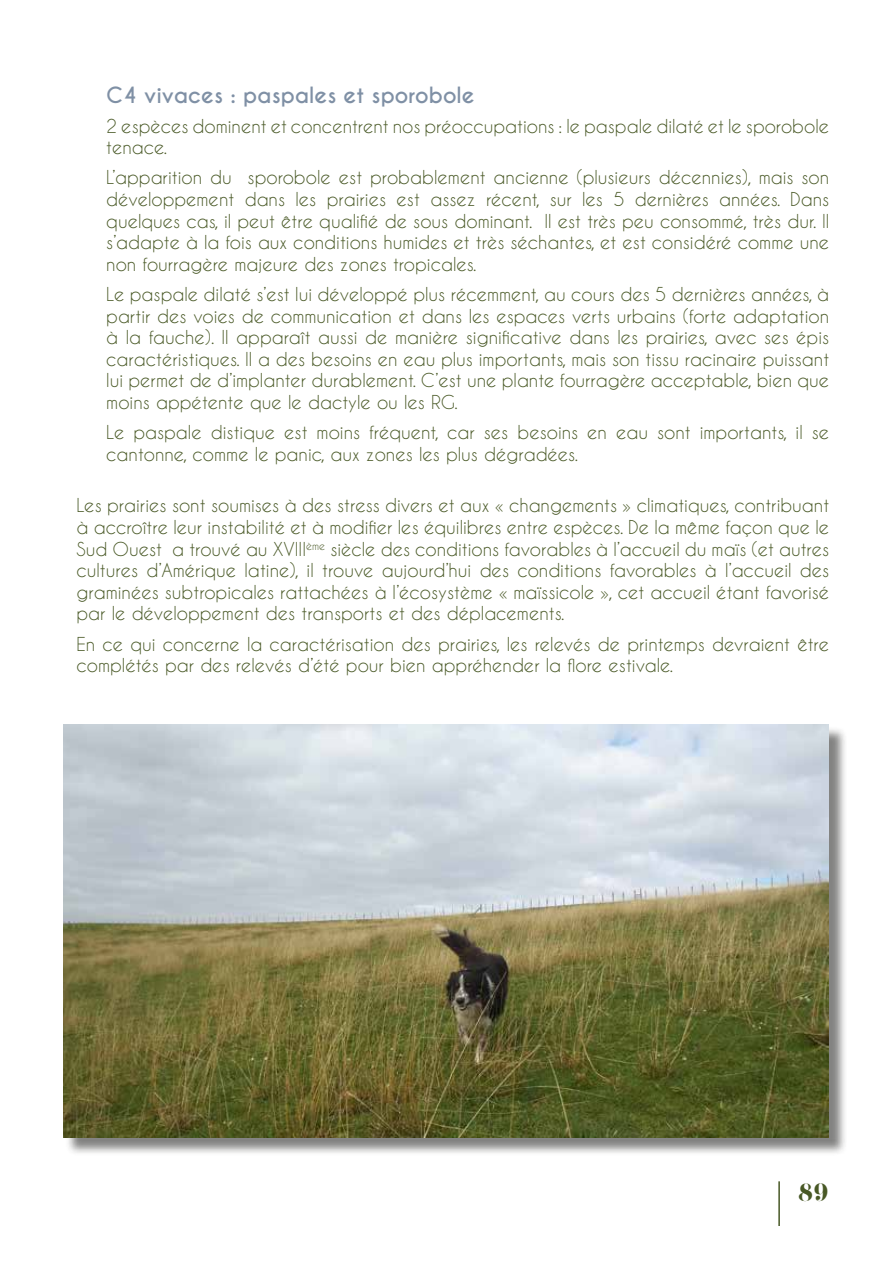
<style>
.page{position:relative;width:893px;height:1263px;background:#fff}
.page>*{position:absolute;margin:0;border:0;box-sizing:border-box;transform-origin:0 0}
.t1{font:24px "Pistilli";color:#485825}
.t2{font:700 21px "Caviar Dreams";color:#7f90a5}
.t3{font:18px/21.6px "Caviar Dreams";color:#485825}
</style>
<div class="page">
<hr style="left:778px;top:1181px;width:2px;height:45px;background:#485825">
<div style="left:65px;top:726px;width:782px;height:430px;background:#1d1d1b;opacity:.55"></div>
<img style="left:63px;top:724px;width:765px;height:413px">
<p class="t2" style="left:106px;top:82px;width:370px">C4 vivaces : paspales et sporobole</p>
<p class="t3" style="left:106px;top:115px;width:724px">2 espèces dominent et concentrent nos préoccupations : le paspale dilaté et le sporobole tenace.</p>
<p class="t3" style="left:106px;top:167px;width:724px;text-align:justify">L’apparition du sporobole est probablement ancienne (plusieurs décennies), mais son développement dans les prairies est assez récent, sur les 5 dernières années. Dans quelques cas, il peut être qualifié de sous dominant. Il est très peu consommé, très dur. Il s’adapte à la fois aux conditions humides et très séchantes, et est considéré comme une non fourragère majeure des zones tropicales.</p>
<p class="t3" style="left:106px;top:283px;width:724px;text-align:justify">Le paspale dilaté s’est lui développé plus récemment, au cours des 5 dernières années, à partir des voies de communication et dans les espaces verts urbains (forte adaptation à la fauche). Il apparaît aussi de manière significative dans les prairies, avec ses épis caractéristiques. Il a des besoins en eau plus importants, mais son tissu racinaire puissant lui permet de d’implanter durablement. C’est une plante fourragère acceptable, bien que moins appétente que le dactyle ou les RG.</p>
<p class="t3" style="left:106px;top:421px;width:724px">Le paspale distique est moins fréquent, car ses besoins en eau sont importants, il se cantonne, comme le panic, aux zones les plus dégradées.</p>
<p class="t3" style="left:77px;top:494px;width:754px;text-align:justify">Les prairies sont soumises à des stress divers et aux « changements » climatiques, contribuant à accroître leur instabilité et à modifier les équilibres entre espèces. De la même façon que le Sud Ouest a trouvé au XVIII<sup>ème</sup> siècle des conditions favorables à l’accueil du maïs (et autres cultures d’Amérique latine), il trouve aujourd’hui des conditions favorables à l’accueil des graminées subtropicales rattachées à l’écosystème « maïssicole », cet accueil étant favorisé par le développement des transports et des déplacements.</p>
<p class="t3" style="left:77px;top:633px;width:754px">En ce qui concerne la caractérisation des prairies, les relevés de printemps devraient être complétés par des relevés d’été pour bien appréhender la flore estivale.</p>
<h1 class="t1" style="left:798px;top:1176px;width:32px">89</h1>
</div>
